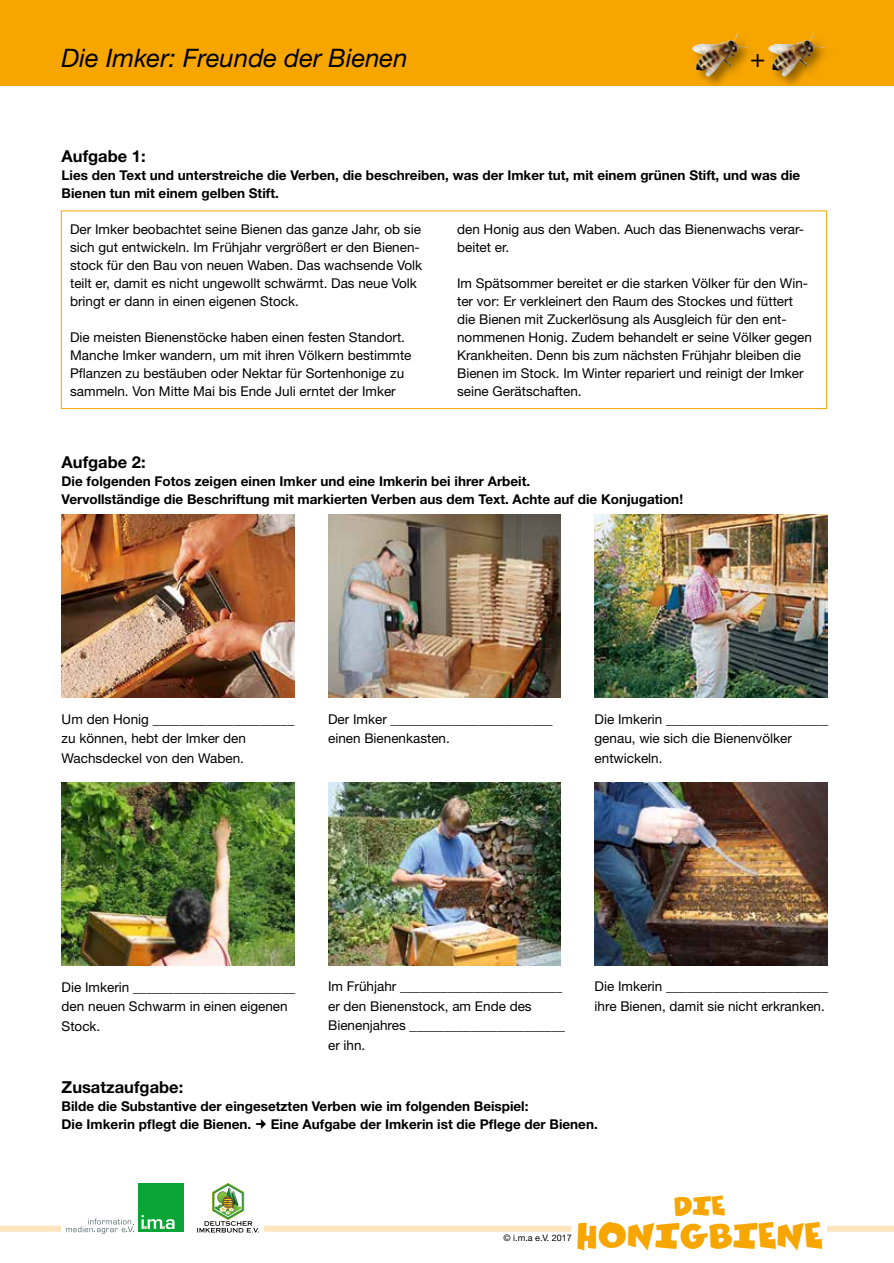
<style>
.page{position:relative;width:894px;height:1263px;background:#fff}
.page>*{position:absolute;margin:0;border:0;box-sizing:border-box;transform-origin:0 0}
.t1{font:30px "Comics Car Toon";color:#f7a600}
.t2{font:italic 25.5px "Helvetica Neue LT";color:#000}
.t3{font:22.5px "Comics Car Toon";color:#f7a600}
.t4{font:700 16.5px "Helvetica Neue LT";color:#000}
.t5{font:13.5px/18px "Helvetica Neue LT";color:#000}
.t6{font:700 13.5px/18px "Helvetica Neue LT";color:#000}
.t7{font:9px "Helvetica Neue LT";color:#000}
</style>
<div class="page">
<div style="left:0;top:0;width:894px;height:85px;background:#f7a600"></div>
<div style="left:0;top:1226px;width:894px;height:6px;background:#fee5be"></div>
<div style="left:572px;top:1196px;width:255px;height:60px;background:#fff"></div>
<div style="left:62px;top:1182px;width:135px;height:52px;background:#fff"></div>
<div style="left:138px;top:1183px;width:46px;height:49px;background:#0aa537"></div>
<svg style="left:142px;top:1215px;width:33px;height:14px"></svg>
<svg style="left:66px;top:1218px;width:68px;height:16px"></svg>
<div style="left:196px;top:1180px;width:68px;height:54px;background:#fff"></div>
<svg style="left:197px;top:1183px;width:62px;height:50px"></svg>
<div style="left:61px;top:210px;width:766px;height:199px;border:1px solid #f7a600"></div>
<img style="left:62px;top:515px;width:232px;height:183px">
<img style="left:62px;top:782px;width:232px;height:183px">
<img style="left:328px;top:515px;width:233px;height:183px">
<img style="left:328px;top:782px;width:233px;height:183px">
<img style="left:595px;top:515px;width:232px;height:183px">
<img style="left:595px;top:782px;width:232px;height:183px">
<div style="left:767px;top:31px;width:70px;height:59px;background:#000;opacity:.4"></div>
<img style="left:768px;top:32px;width:46px;height:38px">
<div style="left:691px;top:31px;width:70px;height:59px;background:#000;opacity:.4"></div>
<img style="left:692px;top:32px;width:46px;height:38px">
<h2 class="t2" style="left:62px;top:42px;width:347px">Die Imker: Freunde der Bienen</h2>
<h2 class="t2" style="left:750px;top:42px;width:17px">+</h2>
<p class="t4" style="left:62px;top:146px;width:86px">Aufgabe 1:</p>
<p class="t6" style="left:62px;top:166px;width:740px">Lies den Text und unterstreiche die Verben, die beschreiben, was der Imker tut, mit einem grünen Stift, und was die<br>Bienen tun mit einem gelben Stift.</p>
<p class="t5" style="left:70px;top:220px;width:354px">Der Imker beobachtet seine Bienen das ganze Jahr, ob sie sich gut entwickeln. Im Frühjahr vergrößert er den Bienen&shy;stock für den Bau von neuen Waben. Das wachsende Volk teilt er, damit es nicht ungewollt schwärmt. Das neue Volk bringt er dann in einen eigenen Stock.</p>
<p class="t5" style="left:70px;top:328px;width:343px">Die meisten Bienenstöcke haben einen festen Standort.<br>Manche Imker wandern, um mit ihren Völkern bestimmte Pflanzen zu bestäuben oder Nektar für Sortenhonige zu sammeln. Von Mitte Mai bis Ende Juli erntet der Imker</p>
<p class="t5" style="left:457px;top:220px;width:349px">den Honig aus den Waben. Auch das Bienenwachs verar&shy;beitet er.</p>
<p class="t5" style="left:457px;top:274px;width:356px">Im Spätsommer bereitet er die starken Völker für den Win&shy;ter vor: Er verkleinert den Raum des Stockes und füttert die Bienen mit Zuckerlösung als Ausgleich für den ent&shy;nommenen Honig. Zudem behandelt er seine Völker gegen Krankheiten. Denn bis zum nächsten Frühjahr bleiben die Bienen im Stock. Im Winter repariert und reinigt der Imker seine Gerätschaften.</p>
<p class="t4" style="left:62px;top:452px;width:86px">Aufgabe 2:</p>
<p class="t6" style="left:62px;top:472px;width:623px">Die folgenden Fotos zeigen einen Imker und eine Imkerin bei ihrer Arbeit.<br>Vervollständige die Beschriftung mit markierten Verben aus dem Text. Achte auf die Konjugation!</p>
<p class="t5" style="left:62px;top:709px;width:234px;line-height:19.5px">Um den Honig _____________________ zu können, hebt der Imker den<br>Wachsdeckel von den Waben.</p>
<p class="t5" style="left:328px;top:709px;width:226px;line-height:19.5px">Der Imker ________________________ einen Bienenkasten.</p>
<p class="t5" style="left:595px;top:709px;width:235px;line-height:19.5px">Die Imkerin ________________________ genau, wie sich die Bienenvölker entwickeln.</p>
<p class="t5" style="left:62px;top:977px;width:235px;line-height:19.5px">Die Imkerin ________________________ den neuen Schwarm in einen eigenen<br>Stock.</p>
<p class="t5" style="left:328px;top:977px;width:238px;line-height:19.5px">Im Frühjahr ________________________ er den Bienenstock, am Ende des<br>Bienenjahres _______________________ er ihn.</p>
<p class="t5" style="left:595px;top:977px;width:235px;line-height:19.5px">Die Imkerin ________________________ ihre Bienen, damit sie nicht erkranken.</p>
<p class="t4" style="left:62px;top:1077px;width:123px">Zusatzaufgabe:</p>
<p class="t6" style="left:62px;top:1097px;width:468px">Bilde die Substantive der eingesetzten Verben wie im folgenden Beispiel:<br>Die Imkerin pflegt die Bienen.</p>
<p class="t6" style="left:271px;top:1115px;width:328px">Eine Aufgabe der Imkerin ist die Pflege der Bienen.</p>
<h3 class="t3" style="left:674px;top:1193px;width:53px">DIE</h3>
<h1 class="t1" style="left:576px;top:1218px;width:248px">HONIGBIENE</h1>
<p class="t7" style="left:503px;top:1232px;width:70px">© i.m.a e.V. 2017</p>
</div>
